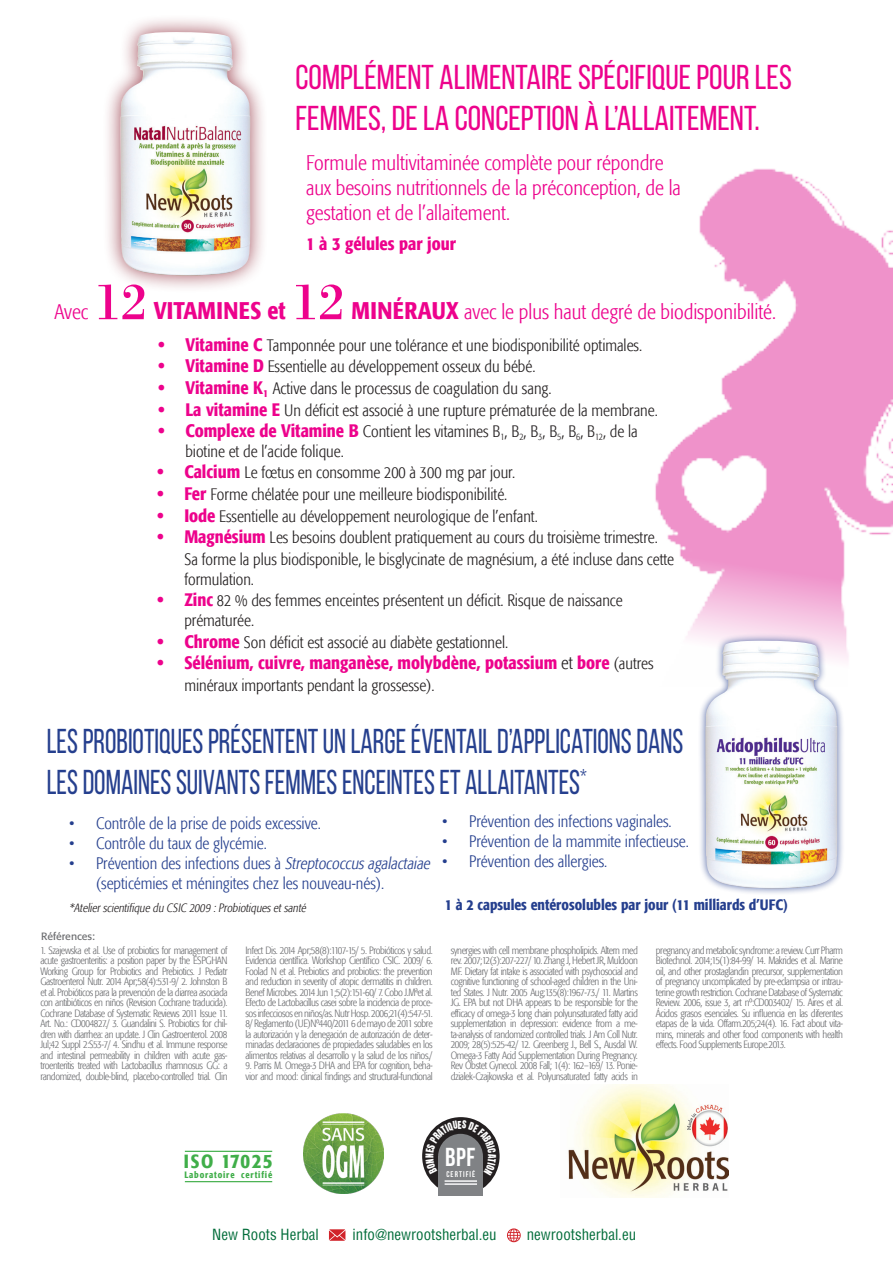
<style>
.page{position:relative;width:893px;height:1263px;background:#fff}
.page>*{position:absolute;margin:0;border:0;box-sizing:border-box;transform-origin:0 0}
.t1{font:54px "Bodoni";color:#ed028c}
.t2{font:34.5px/41.4px "Bebas Neue";color:#253f8e;scale:.85 1}
.t3{font:34.5px/41.4px "Bebas Neue";color:#ed028c}
.t4{font:700 25.95px "Bebas Neue";color:#fff}
.t5{font:500 condensed 24px "Formata";color:#ed028c}
.t6{font:300 condensed 21px/25.2px "Formata";color:#ed028c}
.t7{font:500 condensed 20.25px "Formata";letter-spacing:.055em;color:#40ae49}
.t8{font:500 condensed 18px "Formata";color:#ed028c}
.t9{font:300 condensed 16.5px/19.8px "Formata";color:#231f20}
.t10{font:300 condensed 16.5px/19.8px "Formata";color:#253f8e}
.t11{font:condensed 15px "Helvetica";color:#006c39}
.t12{font:500 condensed 15px "Formata";color:#253f8e}
.t13{font:italic 300 condensed 12px "Formata";color:#231f20}
.t14{font:300 condensed 10.5px/10.5px "Formata";letter-spacing:-.04em;color:#6c6d70;text-align:justify}
.t15{font:10.5px "Formata";color:#6c6d70}
.t16{font:500 condensed 9.15px "Formata";letter-spacing:.09em;color:#40ae49}
.t17{font:700 8.25px "Bebas Neue";letter-spacing:.13em;color:#fff}
.s1{font-weight:500;font-size:24px}
.s2{font-weight:500;font-size:18px;color:#ed028c}
.s3{font-weight:300;color:#231f20}
.s4{font-weight:300;font-size:16.5px;color:#231f20}
.s5{font-style:italic}
.s6{font-size:19.05px}
</style>
<div class="page">
<img style="left:655px;top:168px;width:238px;height:494px">
<div style="left:102px;top:14px;width:166px;height:280px;background:#841626;opacity:.75"></div>
<img style="left:120px;top:32px;width:130px;height:244px">
<div style="left:698px;top:633px;width:147px;height:263px;background:#253f8e;opacity:.75"></div>
<img style="left:705px;top:641px;width:132px;height:247px">
<img style="left:568px;top:1085px;width:161px;height:113px">
<svg style="left:329px;top:1229px;width:16px;height:12px"></svg>
<svg style="left:507px;top:1228px;width:14px;height:14px"></svg>
<img style="left:303px;top:1113px;width:80px;height:80px">
<hr style="left:185px;top:1151px;width:87px;height:1px;background:#40ae49">
<hr style="left:185px;top:1181px;width:87px;height:1px;background:#40ae49">
<div style="left:422px;top:1117px;width:77px;height:78px;background:#231f20;border-radius:50%"></div>
<div style="left:438px;top:1156px;width:45px;height:39px;background:#808285"></div>
<svg style="left:426px;top:1120px;width:70px;height:67px"></svg>
<p class="t3" style="left:296px;top:56px;width:498px">COMPLÉMENT ALIMENTAIRE SPÉCIFIQUE POUR LES<br>FEMMES, DE LA CONCEPTION À L’ALLAITEMENT.</p>
<p class="t6" style="left:306px;top:150px;width:376px">Formule multivitaminée complète pour répondre aux besoins nutritionnels de la préconception, de la gestation et de l’allaitement.</p>
<p class="t8" style="left:306px;top:233px;width:151px">1 à 3 gélules par jour</p>
<p class="t6" style="left:55px;top:299px;width:35px">Avec</p>
<p class="t1" style="left:94px;top:269px;width:56px">12</p>
<p class="t1" style="left:291px;top:269px;width:55px">12</p>
<p class="t6" style="left:351px;top:299px;width:426px"><span class="s1">MINÉRAUX</span> avec le plus haut degré de biodisponibilité.</p>
<p class="t9" style="left:158px;top:335px;width:485px"><span class="s2">• Vitamine C</span> Tamponnée pour une tolérance et une biodisponibilité optimales.</p>
<p class="t9" style="left:158px;top:357px;width:379px"><span class="s2">• Vitamine D</span> Essentielle au développement osseux du bébé.</p>
<p class="t9" style="left:158px;top:379px;width:395px"><span class="s2">• Vitamine K</span><sub>1</sub> Active dans le processus de coagulation du sang.</p>
<p class="t9" style="left:158px;top:400px;width:501px"><span class="s2">• La vitamine E</span> Un déficit est associé à une rupture prématurée de la membrane.</p>
<p class="t9" style="left:185px;top:422px;width:454px;text-indent:-27px"><span class="s2">• Complexe de Vitamine B</span> Contient les vitamines B<sub>1</sub>, B<sub>2</sub>, B<sub>3</sub>, B<sub>5</sub>, B<sub>6</sub>, B<sub>12</sub>, de la biotine et de l’acide folique.</p>
<p class="t9" style="left:157px;top:463px;width:359px"><span class="s2">• Calcium</span> Le fœtus en consomme 200 à 300 mg par jour.</p>
<p class="t9" style="left:157px;top:485px;width:351px"><span class="s2">• Fer</span> Forme chélatée pour une meilleure biodisponibilité.</p>
<p class="t9" style="left:157px;top:506px;width:382px"><span class="s2">• Iode</span> Essentielle au développement neurologique de l’enfant.</p>
<p class="t9" style="left:184px;top:527px;width:491px;line-height:21.6px;text-indent:-27px"><span class="s2">• Magnésium</span> Les besoins doublent pratiquement au cours du troisième trimestre.<br>Sa forme la plus biodisponible, le bisglycinate de magnésium, a été incluse dans cette</p>
<p class="t9" style="left:184px;top:569px;width:71px">formulation.</p>
<p class="t9" style="left:184px;top:591px;width:440px;text-indent:-27px"><span class="s2">• Zinc</span> 82 % des femmes enceintes présentent un déficit. Risque de naissance prématurée.</p>
<p class="t9" style="left:157px;top:632px;width:352px"><span class="s2">• Chrome</span> Son déficit est associé au diabète gestationnel.</p>
<p class="t8" style="left:157px;top:652px;width:498px">• Sélénium, cuivre, manganèse, molybdène, potassium <span class="s3">et</span> bore <span class="s4">(autres</span></p>
<p class="t9" style="left:184px;top:675px;width:252px">minéraux importants pendant la grossesse).</p>
<p class="t5" style="left:154px;top:296px;width:133px">VITAMINES et</p>
<p class="t2" style="left:47px;top:720px;width:750px">LES PROBIOTIQUES PRÉSENTENT UN LARGE ÉVENTAIL D’APPLICATIONS DANS<br>LES DOMAINES SUIVANTS FEMMES ENCEINTES ET ALLAITANTES<sup>*</sup></p>
<p class="t10" style="left:69px;top:814px;width:253px">• Contrôle de la prise de poids excessive.</p>
<p class="t10" style="left:69px;top:834px;width:199px">• Contrôle du taux de glycémie.</p>
<p class="t10" style="left:96px;top:853px;width:339px;text-indent:-27px">• Prévention des infections dues à <span class="s5">Streptococcusagalactaiae </span>(septicémies et méningites chez les nouveau-nés).</p>
<p class="t13" style="left:69px;top:901px;width:241px">*Atelierscientifique du CSIC 2009 :Probiotiquesetsanté</p>
<p class="t15" style="left:41px;top:929px;width:56px">Références:</p>
<p class="t14" style="left:40px;top:945px;width:189px">1. Szajewska et al. Use of probiotics for management of acute gastroenteritis: a position paper by the ESPGHAN Working Group for Probiotics and Prebiotics. J Pediatr Gastroenterol Nutr. 2014 Apr;58(4):531-9/ 2. Johnston B et al. Probióticos para la prevención de la diarrea asociada con antibióticos en niños (Revision Cochrane traducida).<br>Cochrane Database of Systematic Reviews 2011 Issue 11.<br>Art. No.: CD004827./ 3. Guandalini S. Probiotics for chil&shy;dren with diarrhea: an update. J Clin Gastroenterol. 2008<br>Jul;42 Suppl 2:S53-7/ 4. Sindhu et al. Immune response and intestinal permeability in children with acute gas&shy;troenteritis treated with Lactobacillus rhamnosus GG: a randomized, double-blind, placebo-controlled trial. Clin</p>
<p class="t14" style="left:246px;top:945px;width:189px">Infect Dis. 2014 Apr;58(8):1107-15/ 5. Probióticos y salud.<br>Evidencia científica. Workshop Científico CSIC. 2009/ 6.<br>Foolad N et al. Prebiotics and probiotics: the prevention and reduction in severity of atopic dermatitis in children.<br>Benef Microbes. 2014 Jun 1;5(2):151-60/ 7. Cobo J.Mªet al.<br>Efecto de Lactobacillus casei sobre la incidencia de proce&shy;sos infecciosos en niños/as. Nutr Hosp. 2006;21(4):547-51.<br>8/ Reglamento (UE)Nº440/2011 6 de mayo de 2011 sobre la autorización y la denegación de autorización de deter&shy;minadas declaraciones de propiedades saludables en los alimentos relativas al desarrollo y la salud de los niños./</p>
<p class="t14" style="left:246px;top:1060px;width:189px">9. Parris M. Omega-3 DHA and EPA for cognition, beha&shy;vior and mood: clinical findings and structural-functional</p>
<p class="t10" style="left:442px;top:812px;width:231px">• Prévention des infections vaginales.</p>
<p class="t10" style="left:442px;top:832px;width:248px">• Prévention de la mammite infectieuse.</p>
<p class="t10" style="left:442px;top:851px;width:167px">• Prévention des allergies.</p>
<p class="t12" style="left:445px;top:895px;width:344px">1 à 2 capsules entérosolubles par jour (11 milliards d’UFC)</p>
<p class="t14" style="left:451px;top:945px;width:189px">synergies with cell membrane phospholipids. Altern med rev. 2007;12(3):207-227/ 10. Zhang J, Hebert JR, Muldoon MF. Dietary fat intake is associated with psychosocial and cognitive functioning of school-aged children in the Uni&shy;ted States. J Nutr. 2005 Aug;135(8):1967-73./ 11. Martins JG. EPA but not DHA appears to be responsible for the efficacy of omega-3 long chain polyunsaturated fatty acid supplementation in depression: evidence from a me&shy;ta-analysis of randomized controlled trials. J Am Coll Nutr.<br>2009; 28(5):525-42/ 12. Greenberg J., Bell S., Ausdal W.<br>Omega-3 Fatty Acid Supplementation During Pregnancy.<br>Rev Obstet Gynecol. 2008 Fall; 1(4): 162–169/ 13. Ponie&shy;dzialek-Czajkowska et al. Polyunsaturated fatty acids in</p>
<p class="t14" style="left:656px;top:945px;width:189px">pregnancy and metabolic syndrome: a review. Curr Pharm Biotechnol. 2014;15(1):84-99/ 14. Makrides et al. Marine oil, and other prostaglandin precursor, supplementation of pregnancy uncomplicated by pre-eclampsia or intrau&shy;terine growth restriction. Cochrane Database of Systematic Review. 2006, issue 3, art nº:CD003402/ 15. Aires et al.<br>Ácidos grasos esenciales. Su influencia en las diferentes etapas de la vida. Offarm.205;24(4). 16. Fact about vita&shy;mins, minerals and other food components with health effects. Food Supplements Europe.2013.</p>
<p class="t7" style="left:184px;top:1148px;width:90px"><span class="s6">ISO</span> 17025</p>
<p class="t4" style="left:445px;top:1143px;width:32px">bpf</p>
<p class="t17" style="left:446px;top:1170px;width:30px">CERTIFIé</p>
<p class="t16" style="left:184px;top:1169px;width:89px">Laboratoire certifié</p>
<p class="t11" style="left:212px;top:1224px;width:108px">New Roots Herbal</p>
<p class="t11" style="left:353px;top:1224px;width:146px">info@newrootsherbal.eu</p>
<p class="t11" style="left:527px;top:1224px;width:111px">newrootsherbal.eu</p>
</div>
